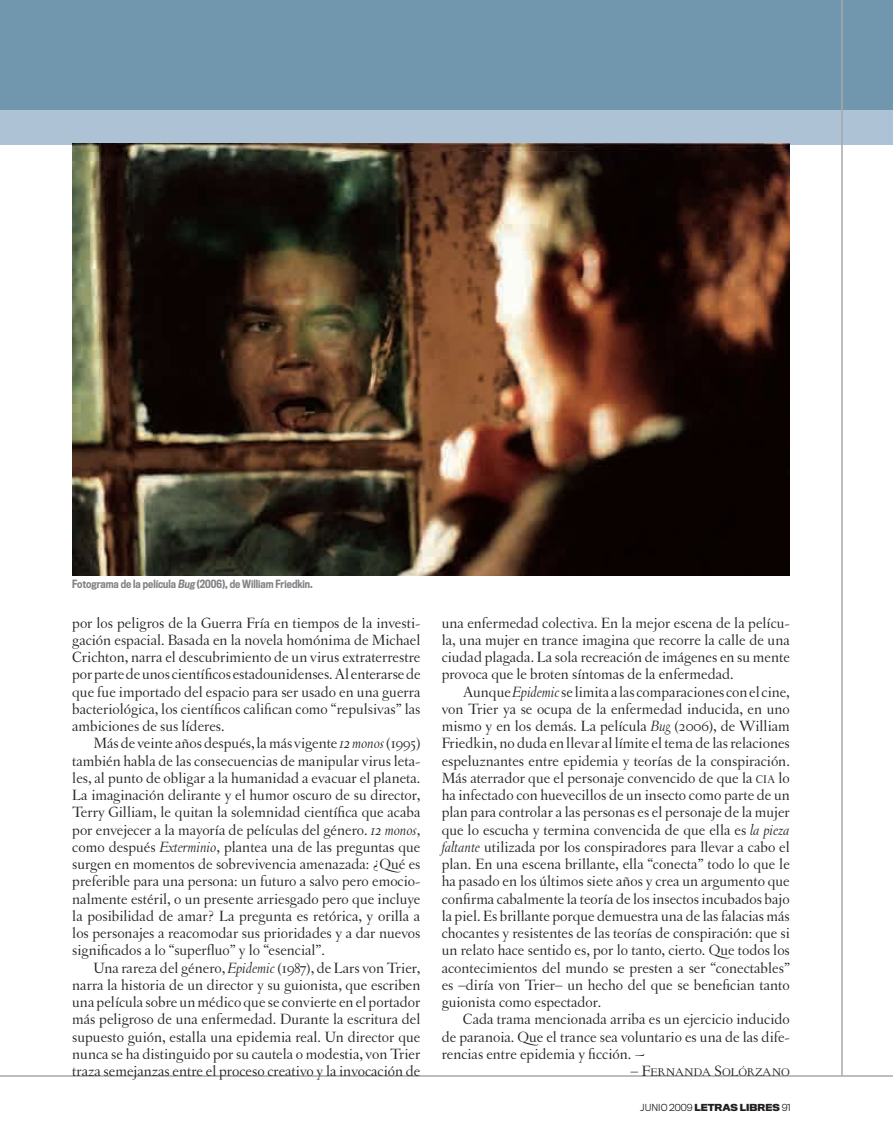
<style>
.page{position:relative;width:893px;height:1148px;background:#fff}
.page>*{position:absolute;margin:0;border:0;box-sizing:border-box;transform-origin:0 0}
.t1{font:15.75px/17.2px "Letras Oldstyle";color:#231f20;text-align:justify}
.t2{font:11.85px "Letras Oldstyle Expert";color:#231f20}
.t3{font:500 10.5px "Titling Gothic FB Cond";color:#808285}
.t4{font:700 9px "Titling Gothic FB Normal";color:#231f20}
.s1{font-style:italic}
.s2{font-size:11.85px}
.s3{font-size:15.75px}
.s4{font-weight:300}
</style>
<div class="page">
<div style="left:0;top:0;width:893px;height:110px;background:#7097ae"></div>
<div style="left:0;top:110px;width:893px;height:35px;background:#adc3d5"></div>
<hr style="left:0;top:1076px;width:893px;height:1px;background:#a8a9ad">
<hr style="left:842px;top:0;width:1px;height:1076px;background:#a8a9ad">
<img style="left:72px;top:143px;width:717px;height:432px">
<p class="t3" style="left:72px;top:578px;width:242px">Fotograma de la película <span class="s1">Bug</span> (2006), de William Friedkin.</p>
<p class="t1" style="left:72px;top:614px;width:350px">por los peligros de la Guerra Fría en tiempos de la investi&shy;gación espacial. Basada en la novela homónima de Michael Crichton, narra el descubrimiento de un virus extraterrestre por parte de unos científicos estadounidenses. Al enterarse de que fue importado del espacio para ser usado en una guerra bacteriológica, los científicos califican como “repulsivas” las ambiciones de sus líderes.</p>
<p class="t1" style="left:72px;top:735px;width:350px;text-indent:21px">Más de veinte años después, la más vigente <span class="s1">12 monos</span> (1995) también habla de las consecuencias de manipular virus leta&shy;les, al punto de obligar a la humanidad a evacuar el planeta.<br>La imaginación delirante y el humor oscuro de su director, Terry Gilliam, le quitan la solemnidad científica que acaba por envejecer a la mayoría de películas del género. <span class="s1">12 monos</span>, como después <span class="s1">Exterminio</span>, plantea una de las preguntas que surgen en momentos de sobrevivencia amenazada: ¿Qué es preferible para una persona: un futuro a salvo pero emocio&shy;nalmente estéril, o un presente arriesgado pero que incluye la posibilidad de amar? La pregunta es retórica, y orilla a los personajes a reacomodar sus prioridades y a dar nuevos significados a lo “superfluo” y lo “esencial”.</p>
<p class="t1" style="left:72px;top:959px;width:350px;text-indent:21px">Una rareza del género, <span class="s1">Epidemic</span> (1987), de Lars von Trier, narra la historia de un director y su guionista, que escriben una película sobre un médico que se convierte en el portador más peligroso de una enfermedad. Durante la escritura del supuesto guión, estalla una epidemia real. Un director que nunca se ha distinguido por su cautela o modestia, von Trier traza semejanzas entre el proceso creativo y la invocación de</p>
<p class="t1" style="left:442px;top:614px;width:350px">una enfermedad colectiva. En la mejor escena de la pelícu&shy;la, una mujer en trance imagina que recorre la calle de una ciudad plagada. La sola recreación de imágenes en su mente provoca que le broten síntomas de la enfermedad.</p>
<p class="t1" style="left:442px;top:683px;width:350px;text-indent:21px">Aunque <span class="s1">Epidemic</span> se limita a las comparaciones con el cine, von Trier ya se ocupa de la enfermedad inducida, en uno mismo y en los demás. La película <span class="s1">Bug</span> (2006), de William Friedkin, no duda en llevar al límite el tema de las relaciones espeluznantes entre epidemia y teorías de la conspiración.<br>Más aterrador que el personaje convencido de que la <span class="s2">cia</span> lo ha infectado con huevecillos de un insecto como parte de un plan para controlar a las personas es el personaje de la mujer que lo escucha y termina convencida de que ella es <span class="s1">la pieza faltante</span> utilizada por los conspiradores para llevar a cabo el plan. En una escena brillante, ella “conecta” todo lo que le ha pasado en los últimos siete años y crea un argumento que confirma cabalmente la teoría de los insectos incubados bajo la piel. Es brillante porque demuestra una de las falacias más chocantes y resistentes de las teorías de conspiración: que si un relato hace sentido es, por lo tanto, cierto. Que todos los acontecimientos del mundo se presten a ser “conectables” es –diría von Trier– un hecho del que se benefician tanto guionista como espectador.</p>
<p class="t1" style="left:442px;top:1011px;width:350px;text-indent:21px">Cada trama mencionada arriba es un ejercicio inducido de paranoia. Que el trance sea voluntario es una de las dife&shy;rencias entre epidemia y ficción. ~</p>
<p class="t2" style="left:631px;top:1066px;width:161px"><span class="s3">– F</span>ERNANDA <span class="s3">S</span>OLÓRZANO</p>
<p class="t4" style="left:640px;top:1101px;width:152px"><span class="s4">JUNIO 2009</span> LETRAS LIBRES <span class="s4">91</span></p>
</div>
